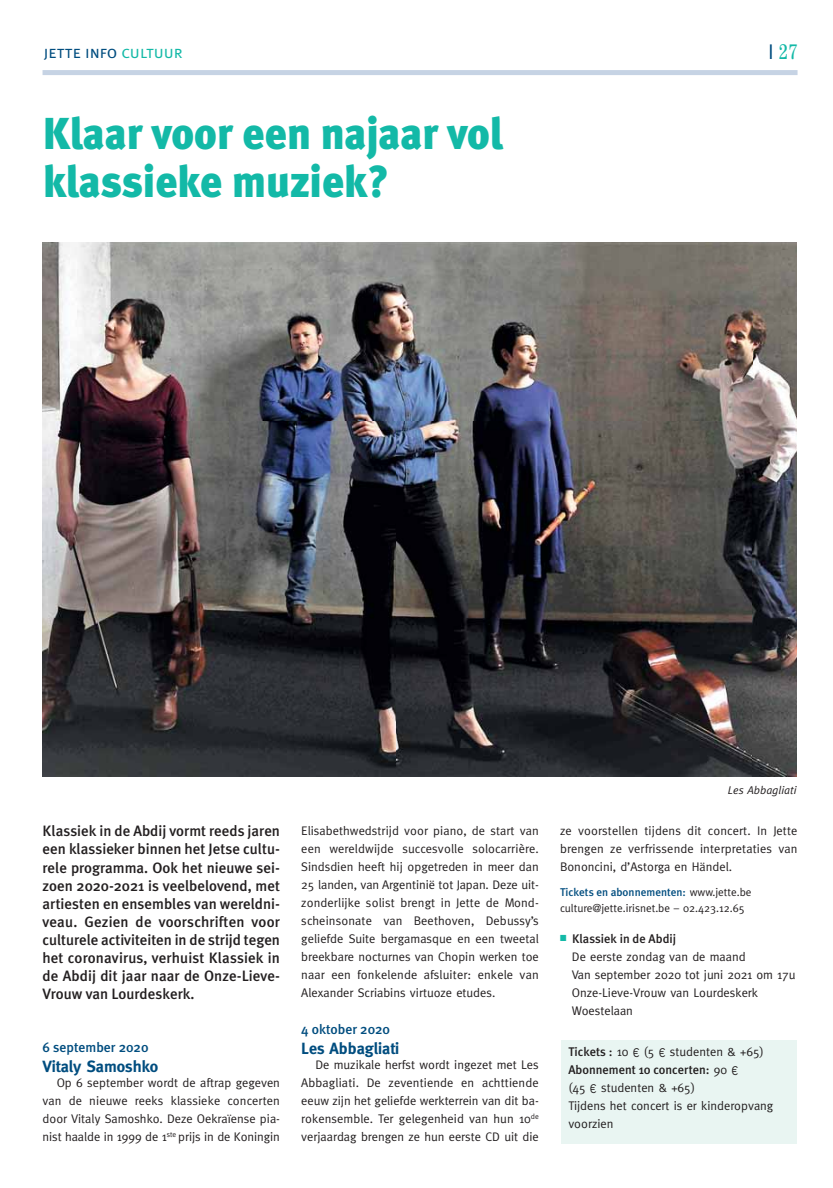
<style>
.page{position:relative;width:833px;height:1188px;background:#fff}
.page>*{position:absolute;margin:0;border:0;box-sizing:border-box;transform-origin:0 0}
.t1{font:900 44.62px/48.8px "Meta";color:#13b9a7;scale:.95 1}
.t2{font:condensed 21.25px "Century IT Cby BT";color:#13b9a7}
.t3{font:17.5px "Meta Plus Normal Caps";color:#004d7f}
.t4{font:700 16.25px "Meta";color:#004d7f}
.t5{font:500 15px/18px "Meta Plus";letter-spacing:.005em;color:#231f20;text-align:justify}
.t6{font:500 13.75px "Meta Plus";color:#004d7f}
.t7{font:12.5px/18px "Meta";color:#231f20;text-align:justify}
.t8{font:500 12.5px "Meta Plus";color:#231f20}
.t9{font:11.25px "Meta";color:#231f20}
.t10{font:500 11.25px "Meta Plus";color:#004d7f}
.t11{font:italic 11.25px "Meta";color:#231f20}
.s1{color:#13b9a7}
.s2{font-family:"Meta";font-stretch:normal;color:#004d7f}
.s3{font-family:"Meta";font-weight:400;color:#231f20}
.s4{font-family:"Meta Plus";font-weight:500}
.s5{font-family:"Interstate";font-weight:300}
.s6{font-family:"Meta";font-weight:400}
</style>
<div class="page">
<div style="left:43px;top:70px;width:754px;height:5px;background:#c6d3e4"></div>
<img style="left:43px;top:242px;width:753px;height:534px">
<div style="left:561px;top:1039px;width:235px;height:104px;background:#e9f5f2"></div>
<h3 class="t3" style="left:44px;top:41px;width:141px">jette info <span class="s1">cultuur</span></h3>
<h2 class="t2" style="left:768px;top:38px;width:31px"><span class="s2">I</span> 27</h2>
<h1 class="t1" style="left:43px;top:111px;width:485px">Klaar voor een najaar vol klassieke muziek?</h1>
<p class="t5" style="left:43px;top:822px;width:239px">Klassiek in de Abdij vormt reeds jaren een klassieker binnen het Jetse cultu&shy;rele programma. Ook het nieuwe sei&shy;zoen 2020-2021 is veelbelovend, met artiesten en ensembles van wereldni&shy;veau. Gezien de voorschriften voor culturele activiteiten in de strijd tegen het coronavirus, verhuist Klassiek in de Abdij dit jaar naar de Onze-Lieve-Vrouw van Lourdeskerk.</p>
<p class="t6" style="left:43px;top:1039px;width:107px">6 september 2020</p>
<h3 class="t4" style="left:43px;top:1057px;width:117px">Vitaly Samoshko</h3>
<p class="t7" style="left:43px;top:1074px;width:239px;text-indent:14px">Op 6 september wordt de aftrap gegeven van de nieuwe reeks klassieke concerten door Vitaly Samoshko. Deze Oekraïense pia&shy;nist haalde in 1999 de 1<sup>ste</sup> prijs in de Koningin</p>
<p class="t7" style="left:301px;top:822px;width:239px">Elisabethwedstrijd voor piano, de start van een wereldwijde succesvolle solocarrière.<br>Sindsdien heeft hij opgetreden in meer dan 25 landen, van Argentinië tot Japan. Deze uit&shy;zonderlijke solist brengt in Jette de Mond&shy;scheinsonate van Beethoven, Debussy’s geliefde Suite bergamasque en een tweetal breekbare nocturnes van Chopin werken toe naar een fonkelende afsluiter: enkele van Alexander Scriabins virtuoze etudes.</p>
<p class="t6" style="left:301px;top:1021px;width:90px">4 oktober 2020</p>
<h3 class="t4" style="left:301px;top:1039px;width:100px">Les Abbagliati</h3>
<p class="t7" style="left:301px;top:1056px;width:239px;text-indent:14px">De muzikale herfst wordt ingezet met Les Abbagliati. De zeventiende en achttiende eeuw zijn het geliefde werkterrein van dit ba&shy;rokensemble. Ter gelegenheid van hun 10<sup>de </sup>verjaardag brengen ze hun eerste CD uit die</p>
<p class="t11" style="left:728px;top:785px;width:70px">Les Abbagliati</p>
<p class="t7" style="left:560px;top:822px;width:239px">ze voorstellen tijdens dit concert. In Jette brengen ze verfrissende interpretaties van Bononcini, d’Astorga en Händel.</p>
<p class="t10" style="left:560px;top:885px;width:193px">Tickets en abonnementen: <span class="s3">www.jette.be</span></p>
<p class="t9" style="left:560px;top:903px;width:186px">culture@jette.irisnet.be – 02.423.12.65</p>
<p class="t8" style="left:560px;top:931px;width:118px"><span class="s1">■</span> Klassiek in de Abdij</p>
<p class="t7" style="left:572px;top:948px;width:225px;text-align:left">De eerste zondag van de maand<br>Van september 2020 tot juni 2021 om 17u<br>Onze-Lieve-Vrouw van Lourdeskerk<br>Woestelaan</p>
<p class="t7" style="left:568px;top:1043px;width:197px"><span class="s4">Tickets :</span> 10 <span class="s5">¤</span> (5 <span class="s5">¤</span> studenten &amp; +65)</p>
<p class="t8" style="left:568px;top:1063px;width:172px">Abonnement 10 concerten: <span class="s6">90</span> <span class="s5">¤</span></p>
<p class="t7" style="left:568px;top:1079px;width:206px;text-align:left">(45 <span class="s5">¤</span> studenten &amp; +65)<br>Tijdens het concert is er kinderopvang voorzien</p>
</div>
